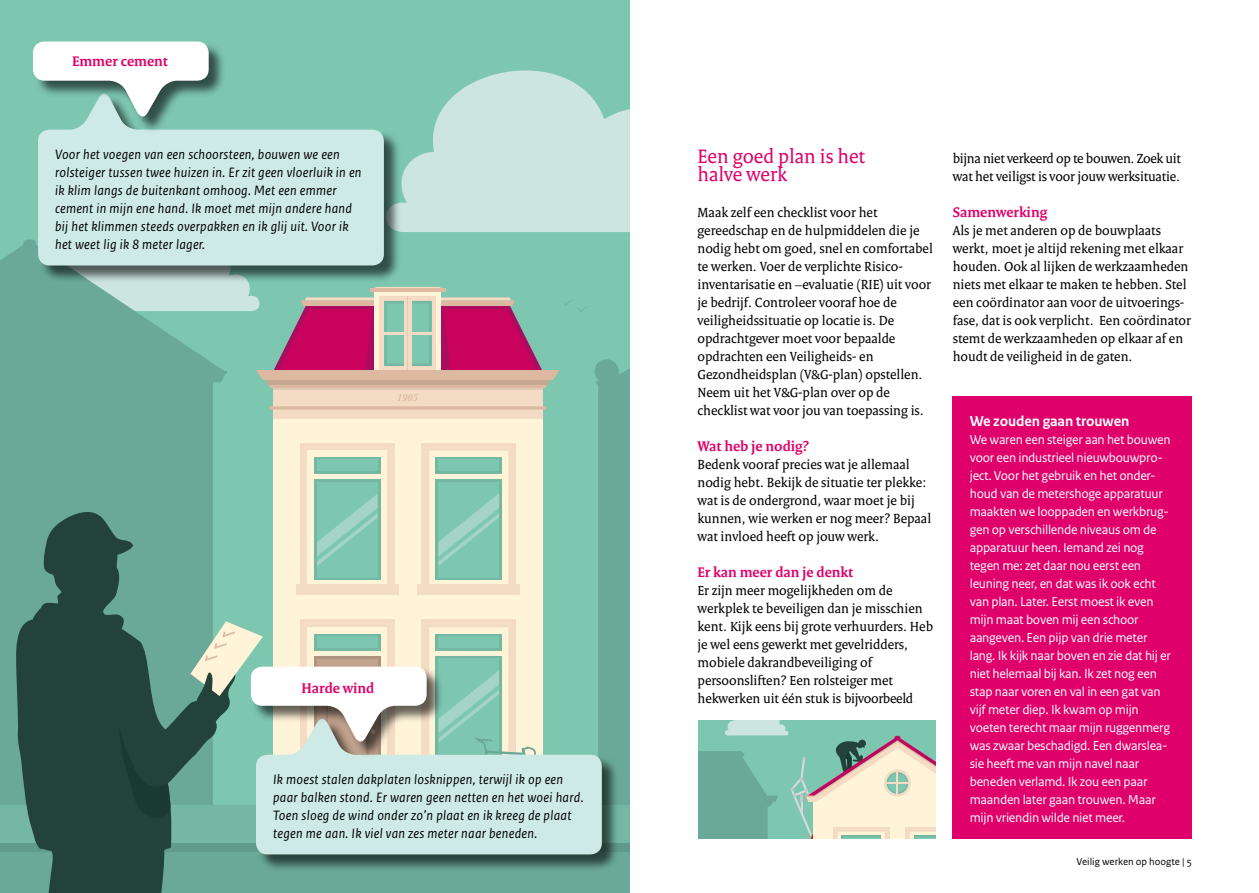
<style>
.page{position:relative;width:1259px;height:893px;background:#fff}
.page>*{position:absolute;margin:0;border:0;box-sizing:border-box;transform-origin:0 0}
.t1{font:21px/18px "Rijksoverheid Serif";color:#e0006b}
.t2{font:700 15px "Rijksoverheid Serif";color:#e0006b}
.t3{font:700 15px "Rijksoverheid Sans Text";letter-spacing:-.01em;color:#fff}
.t4{font:14.25px/18px "Rijksoverheid Serif";color:#000}
.t5{font:italic 14.25px/18px "Rijksoverheid Sans Text";letter-spacing:.02em;color:#000}
.t6{font:13.5px/18px "Rijksoverheid Sans Text";letter-spacing:-.02em;color:#fff}
.t7{font:10.5px "Rijksoverheid Sans Text";color:#000}
.t8{font:italic 600 10.5px "Baskerville";color:#ddb9a1}
</style>
<div class="page">
<div style="left:0;top:0;width:629px;height:893px;background:#7dc6b0"></div>
<div style="left:0;top:240px;width:46px;height:566px;background:#6aa997"></div>
<svg style="left:401px;top:70px;width:228px;height:123px;fill:#cce6df"></svg>
<div style="left:0;top:806px;width:629px;height:87px;background:#74b8a4"></div>
<div style="left:0;top:843px;width:629px;height:50px;background:#6aa997"></div>
<div style="left:0;top:843px;width:629px;height:9px;background:#609a8a"></div>
<svg style="left:13px;top:508px;width:159px;height:385px;background:#3c675b"></svg>
<svg style="left:698px;top:721px;width:237px;height:118px;background:#a2c7b3"></svg>
<div style="left:952px;top:397px;width:240px;height:442px;background:#e0006b"></div>
<div style="left:39px;top:95px;width:362px;height:188px;background:#000;opacity:.6"></div>
<svg style="left:38px;top:95px;width:346px;height:170px;fill:#ceeae6"></svg>
<div style="left:34px;top:42px;width:192px;height:91px;background:#000;opacity:.6"></div>
<svg style="left:33px;top:42px;width:176px;height:80px"></svg>
<div style="left:257px;top:720px;width:362px;height:152px;background:#000;opacity:.6"></div>
<div style="left:256px;top:823px;width:346px;height:31px;background:#ceeae6"></div>
<svg style="left:46px;top:193px;width:583px;height:630px"></svg>
<p class="t2" style="left:72px;top:52px;width:97px">Emmer cement</p>
<p class="t5" style="left:55px;top:145px;width:308px">Voor het voegen van een schoorsteen, bouwen we een rolsteiger tussen twee huizen in. Er zit geen vloerluik in en ik klim langs de buitenkant omhoog. Met een emmer cement in mijn ene hand. Ik moet met mijn andere hand bij het klimmen steeds overpakken en ik glij uit. Voor ik het weet lig ik 8 meter lager.</p>
<p class="t8" style="left:397px;top:390px;width:23px">1905</p>
<p class="t2" style="left:301px;top:679px;width:74px">Harde wind</p>
<p class="t5" style="left:273px;top:770px;width:312px">Ik moest stalen dakplaten losknippen, terwijl ik op een paar balken stond. Er waren geen netten en het woei hard.<br>Toen sloeg de wind onder zo’n plaat en ik kreeg de plaat tegen me aan. Ik viel van zes meter naar beneden.</p>
<h1 class="t1" style="left:697px;top:147px;width:169px">Een goed plan is het halve werk</h1>
<p class="t4" style="left:697px;top:203px;width:237px">Maak zelf een checklist voor het gereedschap en de hulpmiddelen die je nodig hebt om goed, snel en comfortabel te werken. Voer de verplichte Risico&shy;inventarisatie en –evaluatie (RIE) uit voor je bedrijf. Controleer vooraf hoe de veiligheidssituatie op locatie is. De opdrachtgever moet voor bepaalde opdrachten een Veiligheids- en Gezondheidsplan (V&amp;G-plan) opstellen.<br>Neem uit het V&amp;G-plan over op de checklist wat voor jou van toepassing is.</p>
<p class="t2" style="left:697px;top:437px;width:113px">Wat heb je nodig?</p>
<p class="t4" style="left:697px;top:455px;width:235px">Bedenk vooraf precies wat je allemaal nodig hebt. Bekijk de situatie ter plekke: wat is de ondergrond, waar moet je bij kunnen, wie werken er nog meer? Bepaal wat invloed heeft op jouw werk.</p>
<p class="t2" style="left:697px;top:563px;width:157px">Er kan meer dan je denkt</p>
<p class="t4" style="left:697px;top:581px;width:237px">Er zijn meer mogelijkheden om de werkplek te beveiligen dan je misschien kent. Kijk eens bij grote verhuurders. Heb je wel eens gewerkt met gevelridders, mobiele dakrandbeveiliging of persoonsliften? Een rolsteiger met hekwerken uit één stuk is bijvoorbeeld</p>
<p class="t4" style="left:952px;top:149px;width:229px">bijna niet verkeerd op te bouwen. Zoek uit wat het veiligst is voor jouw werksituatie.</p>
<p class="t2" style="left:952px;top:203px;width:96px">Samenwerking</p>
<p class="t4" style="left:952px;top:221px;width:240px">Als je met anderen op de bouwplaats werkt, moet je altijd rekening met elkaar houden. Ook al lijken de werkzaamheden niets met elkaar te maken te hebben. Stel een coördinator aan voor de uitvoerings&shy;fase, dat is ook verplicht. Een coördinator stemt de werkzaamheden op elkaar af en houdt de veiligheid in de gaten.</p>
<p class="t3" style="left:969px;top:412px;width:161px">We zouden gaan trouwen</p>
<p class="t6" style="left:969px;top:431px;width:203px">We waren een steiger aan het bouwen voor een industrieel nieuwbouwpro&shy;ject. Voor het gebruik en het onder&shy;houd van de metershoge apparatuur maakten we looppaden en werkbrug&shy;gen op verschillende niveaus om de apparatuur heen. Iemand zei nog tegen me: zet daar nou eerst een leuning neer, en dat was ik ook echt van plan. Later. Eerst moest ik even mijn maat boven mij een schoor aangeven. Een pijp van drie meter lang. Ik kijk naar boven en zie dat hij er niet helemaal bij kan. Ik zet nog een stap naar voren en val in een gat van vijf meter diep. Ik kwam op mijn voeten terecht maar mijn ruggenmerg was zwaar beschadigd. Een dwarslea&shy;sie heeft me van mijn navel naar beneden verlamd. Ik zou een paar maanden later gaan trouwen. Maar mijn vriendin wilde niet meer.</p>
<p class="t7" style="left:1076px;top:855px;width:117px">Veilig werken op hoogte | 5</p>
</div>
